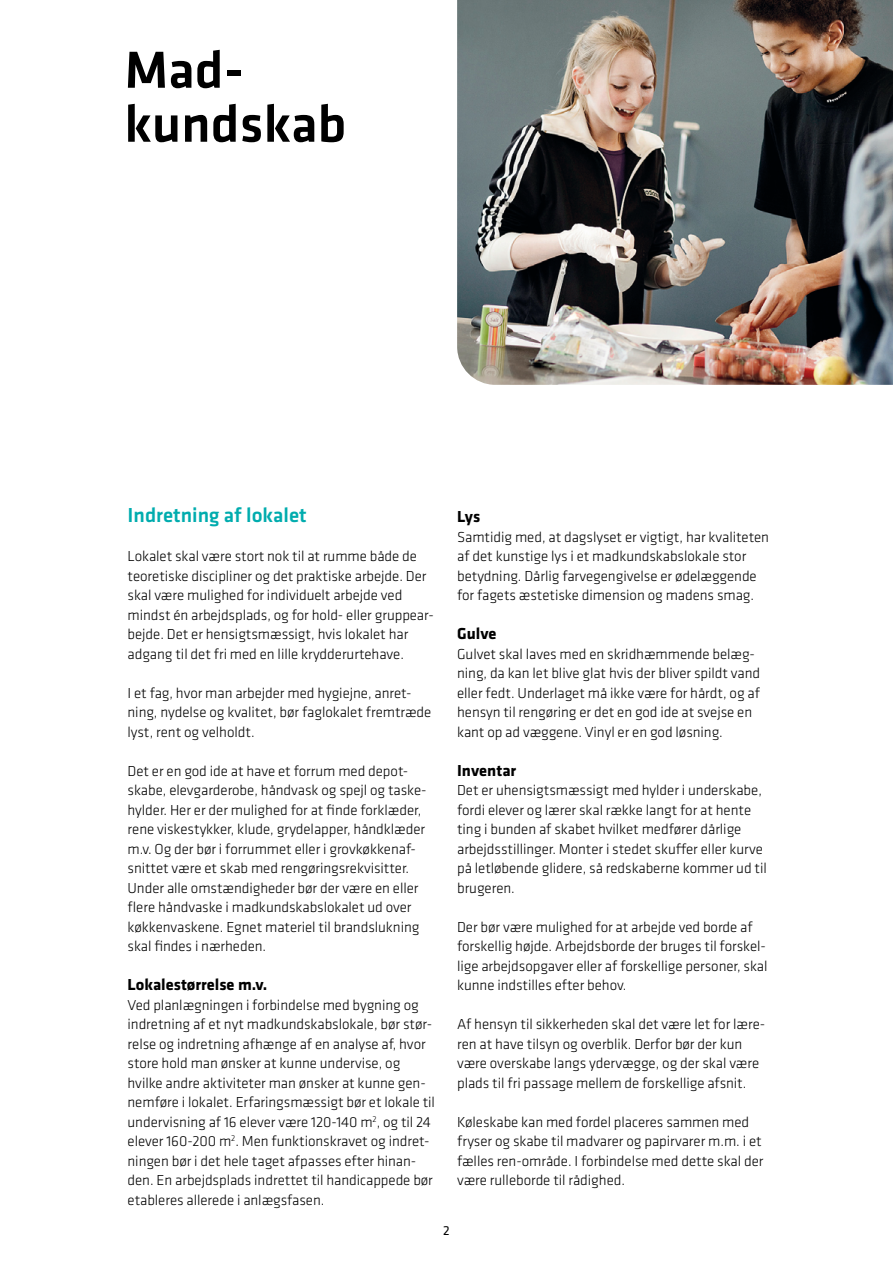
<style>
.page{position:relative;width:893px;height:1263px;background:#fff}
.page>*{position:absolute;margin:0;border:0;box-sizing:border-box;transform-origin:0 0}
.t1{font:500 54px/54px "Klavika";color:#000}
.t2{font:500 21px "Klavika";color:#00acae}
.t3{font:700 16.5px "Klavika";color:#000}
.t4{font:300 15px/19.5px "Klavika";letter-spacing:-.005em;color:#000}
.t5{font:13.5px "Klavika";color:#000}
</style>
<div class="page">
<img style="left:457px;top:0;width:436px;height:385px">
<h1 class="t1" style="left:124px;top:41px;width:223px">Mad&shy;kundskab</h1>
<h2 class="t2" style="left:128px;top:501px;width:181px">Indretning af lokalet</h2>
<p class="t4" style="left:128px;top:546px;width:308px">Lokalet skal være stort nok til at rumme både de teoretiske discipliner og det praktiske arbejde. Der skal være mulighed for individuelt arbejde ved mindst én arbejdsplads, og for hold- eller gruppear&shy;bejde. Det er hensigtsmæssigt, hvis lokalet har adgang til det fri med en lille krydderurtehave.</p>
<p class="t4" style="left:128px;top:683px;width:305px">I et fag, hvor man arbejder med hygiejne, anret&shy;ning, nydelse og kvalitet, bør faglokalet fremtræde lyst, rent og velholdt.</p>
<p class="t4" style="left:128px;top:761px;width:301px">Det er en god ide at have et forrum med depot&shy;skabe, elevgarderobe, håndvask og spejl og taske&shy;hylder. Her er der mulighed for at finde forklæder, rene viskestykker, klude, grydelapper, håndklæder m.v. Og der bør i forrummet eller i grovkøkkenaf&shy;snittet være et skab med rengøringsrekvisitter.<br>Under alle omstændigheder bør der være en eller flere håndvaske i madkundskabslokalet ud over køkkenvaskene. Egnet materiel til brandslukning skal findes i nærheden.</p>
<p class="t3" style="left:128px;top:973px;width:141px">Lokalestørrelse m.v.</p>
<p class="t4" style="left:128px;top:995px;width:309px">Ved planlægningen i forbindelse med bygning og indretning af et nyt madkundskabslokale, bør stør&shy;relse og indretning afhænge af en analyse af, hvor store hold man ønsker at kunne undervise, og hvilke andre aktiviteter man ønsker at kunne gen&shy;nemføre i lokalet. Erfaringsmæssigt bør et lokale til undervisning af 16 elever være 120-140 m<sup>2</sup>, og til 24 elever 160-200 m<sup>2</sup>. Men funktionskravet og indret&shy;ningen bør i det hele taget afpasses efter hinan&shy;den. En arbejdsplads indrettet til handicappede bør etableres allerede i anlægsfasen.</p>
<p class="t3" style="left:457px;top:505px;width:25px">Lys</p>
<p class="t4" style="left:457px;top:527px;width:313px">Samtidig med, at dagslyset er vigtigt, har kvaliteten af det kunstige lys i et madkundskabslokale stor betydning. Dårlig farvegengivelse er ødelæggende for fagets æstetiske dimension og madens smag.</p>
<p class="t3" style="left:457px;top:622px;width:41px">Gulve</p>
<p class="t4" style="left:457px;top:644px;width:305px">Gulvet skal laves med en skridhæmmende belæg&shy;ning, da kan let blive glat hvis der bliver spildt vand eller fedt. Underlaget må ikke være for hårdt, og af hensyn til rengøring er det en god ide at svejse en kant op ad væggene. Vinyl er en god løsning.</p>
<p class="t3" style="left:457px;top:758px;width:61px">Inventar</p>
<p class="t4" style="left:457px;top:780px;width:311px">Det er uhensigtsmæssigt med hylder i underskabe, fordi elever og lærer skal række langt for at hente ting i bunden af skabet hvilket medfører dårlige arbejdsstillinger. Monter i stedet skuffer eller kurve på letløbende glidere, så redskaberne kommer ud til brugeren.</p>
<p class="t4" style="left:457px;top:917px;width:312px">Der bør være mulighed for at arbejde ved borde af forskellig højde. Arbejdsborde der bruges til forskel&shy;lige arbejdsopgaver eller af forskellige personer, skal kunne indstilles efter behov.</p>
<p class="t4" style="left:457px;top:1014px;width:310px">Af hensyn til sikkerheden skal det være let for lære&shy;ren at have tilsyn og overblik. Derfor bør der kun være overskabe langs ydervægge, og der skal være plads til fri passage mellem de forskellige afsnit.</p>
<p class="t4" style="left:457px;top:1112px;width:308px">Køleskabe kan med fordel placeres sammen med fryser og skabe til madvarer og papirvarer m.m. i et fælles ren-område. I forbindelse med dette skal der være rulleborde til rådighed.</p>
<p class="t5" style="left:443px;top:1221px;width:8px">2</p>
</div>
